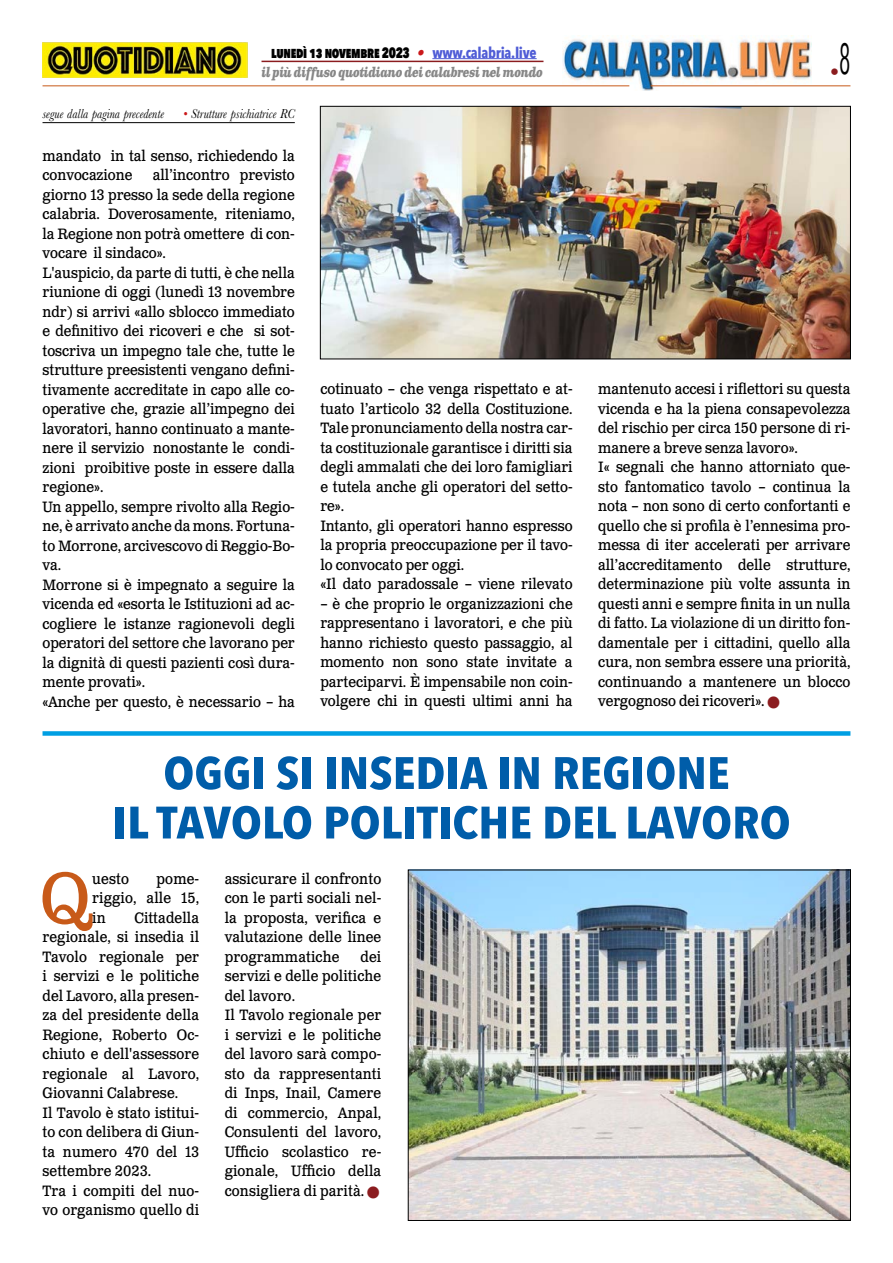
<style>
.page{position:relative;width:893px;height:1263px;background:#fff}
.page>*{position:absolute;margin:0;border:0;box-sizing:border-box;transform-origin:0 0}
.t1{font:71.25px "Clarendon Text Pro";color:#c85a19;scale:.9 1}
.t2{font:700 45px/49.5px "Avenir Next Condensed";color:#005da9;text-align:center;scale:1.13 1}
.t3{font:18px "Avenir Next Condensed";color:#8b1c1f}
.t4{font:15px/19.5px "Clarendon Text Pro";color:#000;scale:.9 1}
.t5{font:800 15px "Avenir Next Condensed";letter-spacing:-.02em;color:#000;scale:.86 1}
.t6{font:italic 13.5px "Baskerville";color:#000;scale:.9 1}
.t7{font:italic 700 13.5px "Clarendon Text Pro";letter-spacing:-.05em;color:#878787;scale:.79 1}
.s1{font-family:"Clarendon Text Pro";font-weight:700;font-style:italic;color:#ca181a}
.s2{font-weight:700;color:#4f5cd6}
.s3{color:#ca181a}
.s4{color:#8b1c1f}
</style>
<div class="page">
<img style="left:563px;top:36px;width:248px;height:54px">
<hr style="left:43px;top:85px;width:586px;height:1px;background:#c85a19">
<hr style="left:651px;top:85px;width:199px;height:1px;background:#c85a19">
<hr style="left:432px;top:58px;width:105px;height:1px;background:#4f5cd6">
<hr style="left:261px;top:61px;width:282px;height:1px;background:#8b1c1f">
<img style="left:43px;top:43px;width:204px;height:34px">
<img style="left:322px;top:108px;width:527px;height:249px">
<div style="left:320px;top:106px;width:531px;height:253px;border:1px solid #000"></div>
<hr style="left:43px;top:122px;width:252px;height:1px;background:#000">
<div style="left:43px;top:731px;width:807px;height:5px;background:#009fe3"></div>
<img style="left:410px;top:872px;width:439px;height:347px">
<div style="left:408px;top:870px;width:443px;height:351px;border:1px solid #000"></div>
<p class="t5" style="left:271px;top:43px;width:310px">LUNEDÌ 13 NOVEMBRE 2023 <span class="s1">•</span> <span class="s2">www.calabria.live</span></p>
<p class="t7" style="left:261px;top:64px;width:358px">il più diffuso quotidiano dei calabresi nel mondo</p>
<p class="t6" style="left:43px;top:105px;width:136px">segue dalla pagina precedente</p>
<p class="t6" style="left:183px;top:105px;width:126px"><span class="s3">•</span> Strutture psichiatrice RC</p>
<p class="t4" style="left:43px;top:146px;width:282px">mandato in tal senso, richiedendo la convocazione</p>
<p class="t4" style="left:43px;top:166px;width:282px;text-indent:110px">all’incontro previsto giorno 13 presso la sede della regione calabria. Doverosamente, riteniamo, la Regione non potrà omettere di con&shy;vocare il sindaco».<br>L'auspicio, da parte di tutti, è che nella riunione di oggi (lunedì 13 novembre ndr) si arrivi «allo sblocco immediato e definitivo dei ricoveri e che si sot&shy;toscriva un impegno tale che, tutte le strutture preesistenti vengano defini&shy;tivamente accreditate in capo alle co&shy;operative che, grazie all’impegno dei lavoratori, hanno continuato a mante&shy;nere il servizio nonostante le condi&shy;zioni proibitive poste in essere dalla regione».<br>Un appello, sempre rivolto alla Regio&shy;ne, è arrivato anche da mons. Fortuna&shy;to Morrone, arcivescovo di Reggio-Bo&shy;va.<br>Morrone si è impegnato a seguire la vicenda ed «esorta le Istituzioni ad ac&shy;cogliere le istanze ragionevoli degli operatori del settore che lavorano per la dignità di questi pazienti così dura&shy;mente provati».<br>«Anche per questo, è necessario – ha</p>
<p class="t4" style="left:320px;top:380px;width:282px">cotinuato – che venga rispettato e at&shy;tuato l’articolo 32 della Costituzione.<br>Tale pronunciamento della nostra car&shy;ta costituzionale garantisce i diritti sia degli ammalati che dei loro famigliari e tutela anche gli operatori del setto&shy;re».<br>Intanto, gli operatori hanno espresso la propria preoccupazione per il tavo&shy;lo convocato per oggi.<br>«Il dato paradossale – viene rilevato</p>
<p class="t4" style="left:320px;top:594px;width:282px;text-align:justify">– è che proprio le organizzazioni che rappresentano i lavoratori, e che più hanno richiesto questo passaggio, al momento non sono state invitate a parteciparvi. È impensabile non coin&shy;volgere chi in questi ultimi anni ha</p>
<p class="t3" style="left:830px;top:57px;width:22px">•<sup>8</sup></p>
<p class="t4" style="left:598px;top:380px;width:282px">mantenuto accesi i riflettori su questa vicenda e ha la piena consapevolezza del rischio per circa 150 persone di ri&shy;manere a breve senza lavoro».<br>I« segnali che hanno attorniato que&shy;sto fantomatico tavolo – continua la nota – non sono di certo confortanti e quello che si profila è l’ennesima pro&shy;messa di iter accelerati per arrivare all’accreditamento delle strutture, determinazione più volte assunta in questi anni e sempre finita in un nulla di fatto. La violazione di un diritto fon&shy;damentale per i cittadini, quello alla cura, non sembra essere una priorità, continuando a mantenere un blocco vergognoso dei ricoveri». <span class="s4">■</span></p>
<h2 class="t2" style="left:113px;top:748px;width:602px">OGGI SI INSEDIA IN REGIONE<br>IL TAVOLO POLITICHE DEL LAVORO</h2>
<h1 class="t1" style="left:40px;top:855px;width:59px">Q</h1>
<p class="t4" style="left:92px;top:869px;width:42px">uesto</p>
<p class="t4" style="left:92px;top:869px;width:120px;text-align:justify;text-indent:64px">pome&shy;riggio, alle 15, in</p>
<p class="t4" style="left:43px;top:908px;width:176px;text-indent:92px">Cittadella regionale, si insedia il<br>Tavolo regionale per i servizi e le politiche del Lavoro, alla presen&shy;za del presidente della<br>Regione, Roberto Oc&shy;chiuto e dell'assessore regionale al Lavoro,<br>Giovanni Calabrese.<br>Il Tavolo è stato istitui&shy;to con delibera di Giun&shy;ta numero 470 del 13 settembre 2023.<br>Tra i compiti del nuo&shy;vo organismo quello di</p>
<p class="t4" style="left:225px;top:869px;width:176px;text-align:justify">assicurare il confronto con le parti sociali nel&shy;la proposta, verifica e valutazione delle linee programmatiche</p>
<p class="t4" style="left:225px;top:947px;width:176px;text-indent:136px">dei servizi e delle politiche del lavoro.<br>Il Tavolo regionale per i servizi e le politiche del lavoro sarà compo&shy;sto da rappresentanti di Inps, Inail, Camere di commercio, Anpal,<br>Consulenti del lavoro,<br>Ufficio scolastico re&shy;gionale, Ufficio della consigliera di parità. <span class="s4">■</span></p>
</div>
